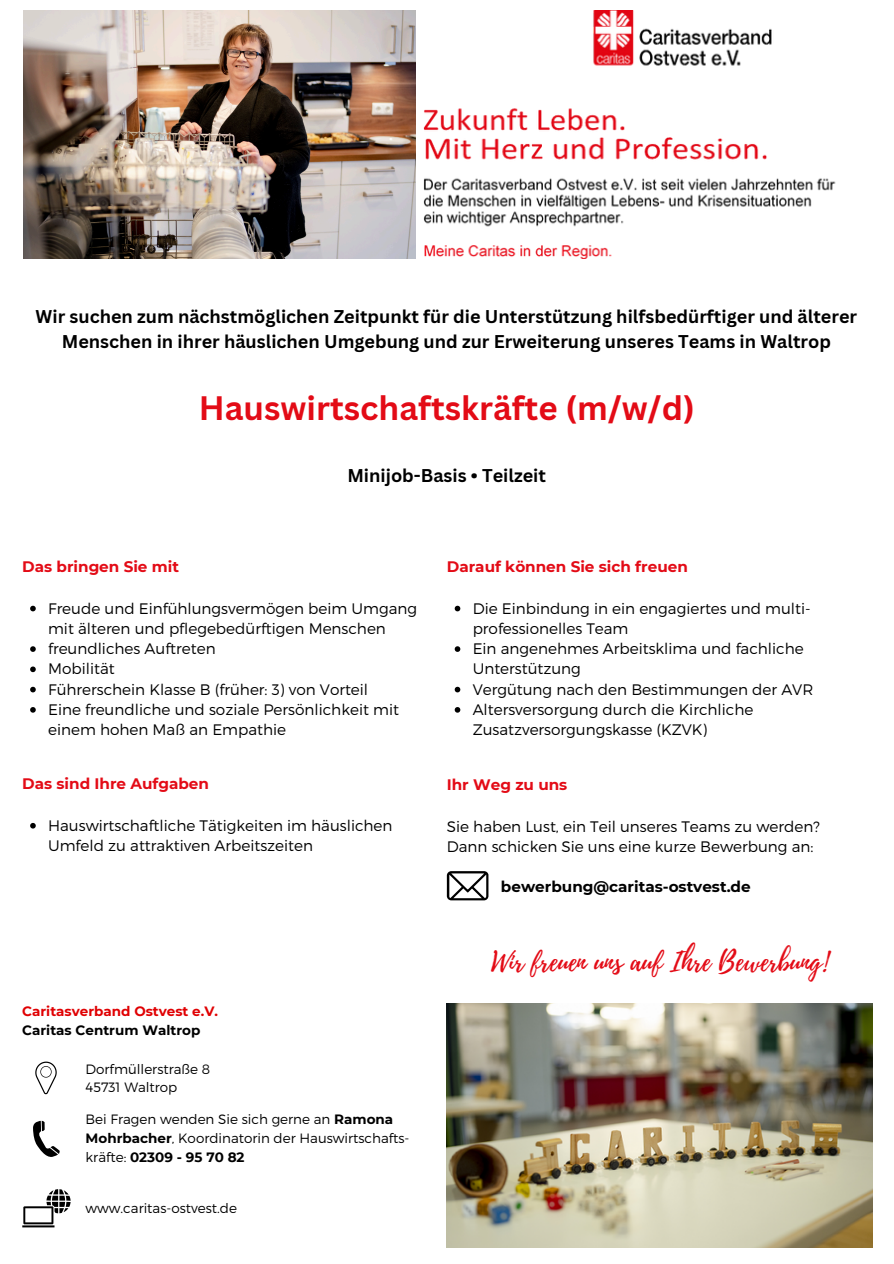
<style>
.page{position:relative;width:894px;height:1264px;background:#fff}
.page>*{position:absolute;margin:0;border:0;box-sizing:border-box;transform-origin:0 0}
.t1{font:700 33px "Canva Sans";color:#e30b16}
.t2{font:27px "Playlist Script";color:#e30b16}
.t3{font:700 18px/24.8px "Canva Sans";color:#000;text-align:center}
.t4{font:300 15.15px/20.2px "Montserrat";color:#000}
.t5{font:700 15.15px "Montserrat";color:#e30b16}
.t6{font:700 15.15px "Montserrat";color:#000}
.t7{font:300 13.5px/19.2px "Montserrat";color:#000}
.t8{font:700 13.5px/19.2px "Montserrat";color:#e00003}
.s1{color:#000}
.s2{font-weight:700}
</style>
<div class="page">
<img style="left:24px;top:10px;width:391px;height:249px">
<img style="left:423px;top:10px;width:413px;height:249px">
<svg style="left:30px;top:605px;width:6px;height:6px"></svg>
<svg style="left:30px;top:646px;width:6px;height:6px"></svg>
<svg style="left:30px;top:666px;width:6px;height:6px"></svg>
<svg style="left:30px;top:686px;width:6px;height:6px"></svg>
<svg style="left:30px;top:707px;width:6px;height:5px"></svg>
<svg style="left:454px;top:605px;width:6px;height:6px"></svg>
<svg style="left:454px;top:646px;width:6px;height:6px"></svg>
<svg style="left:454px;top:686px;width:6px;height:6px"></svg>
<svg style="left:454px;top:707px;width:6px;height:5px"></svg>
<svg style="left:30px;top:823px;width:6px;height:5px"></svg>
<svg style="left:446px;top:871px;width:42px;height:29px"></svg>
<svg style="left:35px;top:1061px;width:22px;height:33px"></svg>
<svg style="left:33px;top:1120px;width:27px;height:37px"></svg>
<svg style="left:22px;top:1189px;width:49px;height:38px"></svg>
<img style="left:446px;top:1003px;width:426px;height:244px">
<h3 class="t3" style="left:36px;top:304px;width:822px">Wir suchen zum nächstmöglichen Zeitpunkt für die Unterstützung hilfsbedürftiger und älterer<br>Menschen in ihrer häuslichen Umgebung und zur Erweiterung unseres Teams in Waltrop</h3>
<h1 class="t1" style="left:199px;top:385px;width:497px">Hauswirtschaftskräfte (m/w/d)</h1>
<h3 class="t3" style="left:347px;top:462px;width:200px">Minijob-Basis • Teilzeit</h3>
<h4 class="t5" style="left:22px;top:557px;width:158px">Das bringen Sie mit</h4>
<p class="t4" style="left:48px;top:597px;width:370px">Freude und Einfühlungsvermögen beim Umgang mit älteren und pflegebedürftigen Menschen</p>
<p class="t4" style="left:48px;top:638px;width:169px">freundliches Auftreten</p>
<p class="t4" style="left:48px;top:658px;width:68px">Mobilität</p>
<p class="t4" style="left:48px;top:678px;width:321px">Führerschein Klasse B (früher: 3) von Vorteil</p>
<p class="t4" style="left:48px;top:698px;width:352px">Eine freundliche und soziale Persönlichkeit mit einem hohen Maß an Empathie</p>
<h4 class="t5" style="left:22px;top:774px;width:188px">Das sind Ihre Aufgaben</h4>
<p class="t4" style="left:48px;top:814px;width:346px">Hauswirtschaftliche Tätigkeiten im häuslichen<br>Umfeld zu attraktiven Arbeitszeiten</p>
<h2 class="t8" style="left:22px;top:1001px;width:197px">Caritasverband Ostvest e.V.<br><span class="s1">Caritas Centrum Waltrop</span></h2>
<h6 class="t7" style="left:86px;top:1058px;width:126px">Dorfmüllerstraße 8</h6>
<p class="t7" style="left:86px;top:1076px;width:93px">45731 Waltrop</p>
<p class="t7" style="left:86px;top:1108px;width:325px">Bei Fragen wenden Sie sich gerne an <span class="s2">Ramona<br>Mohrbacher</span>, Koordinatorin der Hauswirtschafts&shy;kräfte: <span class="s2">02309 - 95 70 82</span></p>
<p class="t7" style="left:86px;top:1197px;width:153px">www.caritas-ostvest.de</p>
<h4 class="t5" style="left:446px;top:557px;width:242px">Darauf können Sie sich freuen</h4>
<p class="t4" style="left:472px;top:597px;width:339px">Die Einbindung in ein engagiertes und multi&shy;professionelles Team</p>
<p class="t4" style="left:472px;top:638px;width:332px">Ein angenehmes Arbeitsklima und fachliche<br>Unterstützung</p>
<p class="t4" style="left:472px;top:678px;width:342px">Vergütung nach den Bestimmungen der AVR</p>
<p class="t4" style="left:472px;top:698px;width:282px">Altersversorgung durch die Kirchliche<br>Zusatzversorgungskasse (KZVK)</p>
<h4 class="t5" style="left:446px;top:775px;width:122px">Ihr Weg zu uns</h4>
<h5 class="t4" style="left:446px;top:815px;width:374px">Sie haben Lust, ein Teil unseres Teams zu werden?<br>Dann schicken Sie uns eine kurze Bewerbung an:</h5>
<h4 class="t6" style="left:501px;top:877px;width:251px">bewerbung@caritas-ostvest.de</h4>
<p class="t2" style="left:491px;top:942px;width:338px">Wir freuen uns auf Ihre Bewerbung!</p>
</div>
